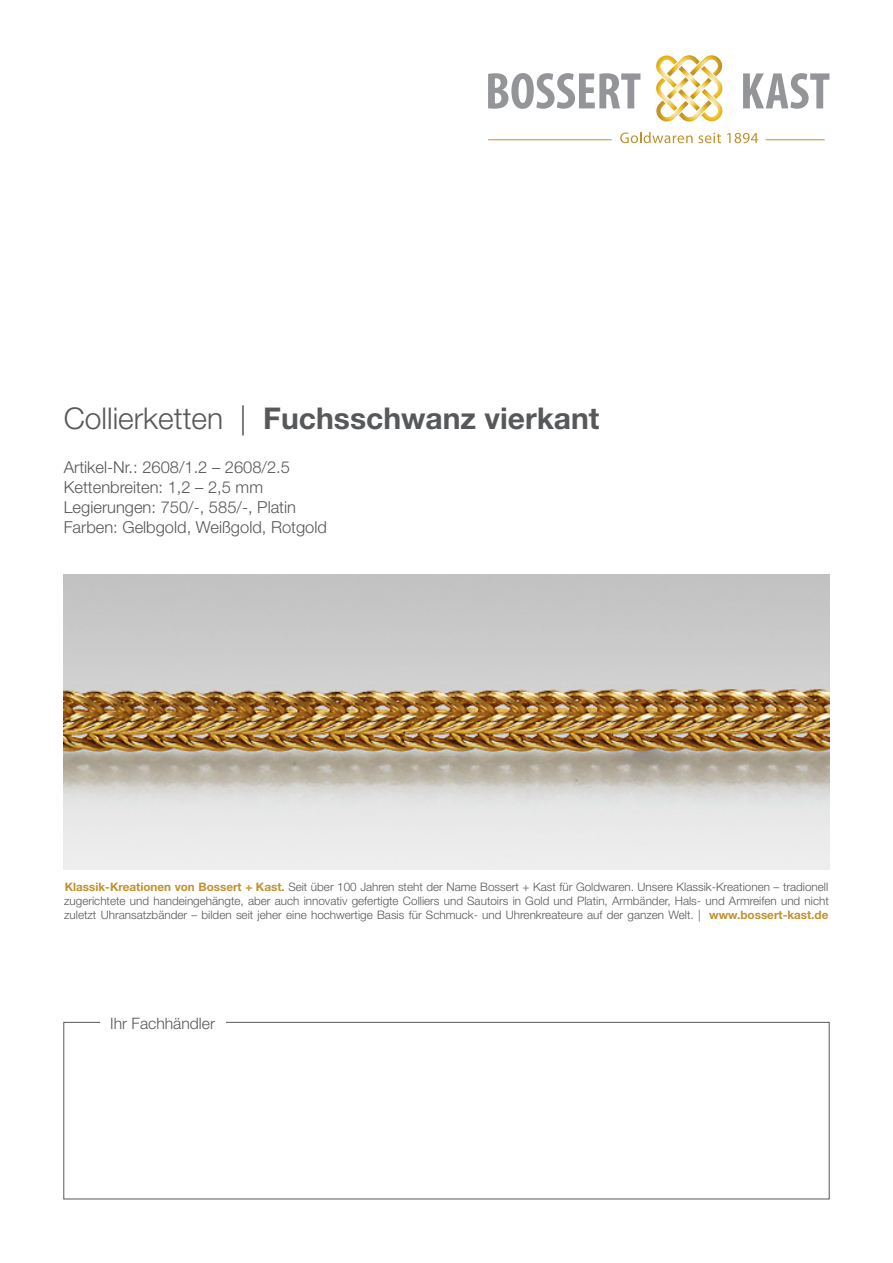
<style>
.page{position:relative;width:893px;height:1263px;background:#fff}
.page>*{position:absolute;margin:0;border:0;box-sizing:border-box;transform-origin:0 0}
.t1{font:700 30px "Helvetica Neue LT";color:#57585a}
.t2{font:300 16.5px "Helvetica Neue LT";color:#57585a}
.t3{font:300 15.75px "Helvetica Neue LT";color:#57585a}
.t4{font:300 11.7px/14.1px "Helvetica Neue LT";color:#57585a;text-align:justify}
.s1{font-weight:300}
.s2{font-weight:700;color:#c2912d}
</style>
<div class="page">
<svg style="left:620px;top:132px;width:101px;height:11px"></svg>
<svg style="left:727px;top:133px;width:31px;height:10px"></svg>
<hr style="left:488px;top:139px;width:124px;height:1px;background:#c2912d">
<hr style="left:766px;top:139px;width:59px;height:1px;background:#c2912d">
<svg style="left:488px;top:73px;width:152px;height:36px"></svg>
<svg style="left:743px;top:73px;width:86px;height:36px"></svg>
<svg style="left:656px;top:55px;width:66px;height:67px"></svg>
<img style="left:64px;top:574px;width:765px;height:295px">
<div style="left:64px;top:1022px;width:765px;height:177px;border:1px solid #57585a"></div>
<div style="left:100px;top:1016px;width:125px;height:41px;background:#fff"></div>
<p class="t1" style="left:64px;top:399px;width:537px"><span class="s1">Collierketten |</span> Fuchsschwanz vierkant</p>
<p class="t2" style="left:64px;top:457px;width:228px">Artikel-Nr.: 2608/1.2 – 2608/2.5</p>
<p class="t2" style="left:64px;top:477px;width:201px">Kettenbreiten: 1,2 – 2,5 mm</p>
<p class="t2" style="left:64px;top:497px;width:234px">Legierungen: 750/-, 585/-, Platin</p>
<p class="t2" style="left:64px;top:517px;width:265px">Farben: Gelbgold, Weißgold, Rotgold</p>
<p class="t4" style="left:64px;top:880px;width:766px"><span class="s2">Klassik-Kreationen von Bossert + Kast.</span> Seit über 100 Jahren steht der Name Bossert + Kast für Goldwaren. Unsere Klassik-Kreationen – tradionell zugerichtete und handeingehängte, aber auch innovativ gefertigte Colliers und Sautoirs in Gold und Platin, Armbänder, Hals- und Armreifen und nicht zuletzt Uhransatzbänder – bilden seit jeher eine hochwertige Basis für Schmuck- und Uhrenkreateure auf der ganzen Welt. | <span class="s2">www.bossert-kast.de</span></p>
<p class="t3" style="left:110px;top:1013px;width:106px">Ihr Fachhändler</p>
</div>
